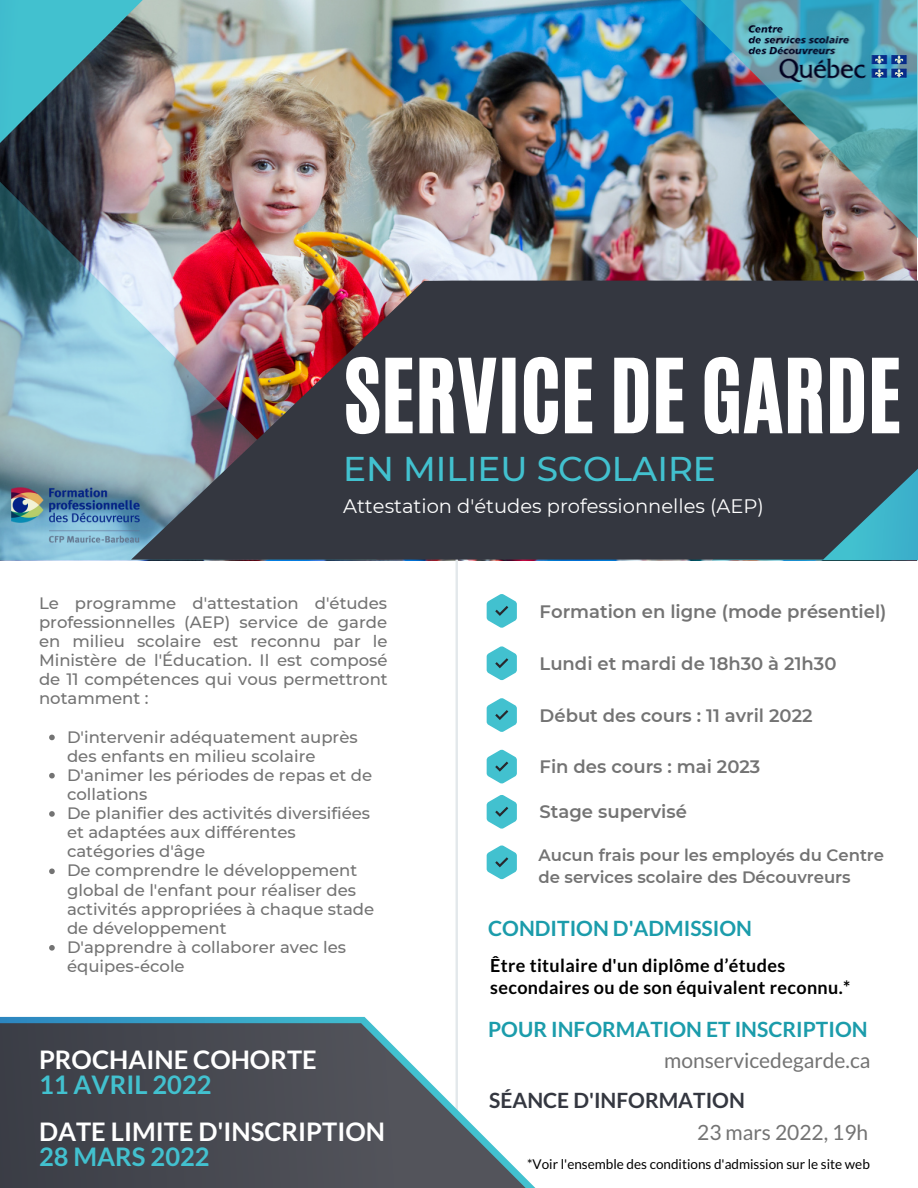
<style>
.page{position:relative;width:918px;height:1188px;background:#fff}
.page>*{position:absolute;margin:0;border:0;box-sizing:border-box;transform-origin:0 0}
.t1{font:85.5px "CA Generated";color:#fff}
.t2{font:500 34.35px "Montserrat";color:#42c1cf}
.t3{font:700 25.5px "Lato";color:#fff}
.t4{font:700 25.5px "Lato";color:#42c1cf}
.t5{font:700 21px "Lato";color:#1b9cab}
.t6{font:21px "Lato";color:#737373}
.t7{font:700 21px "Lato";color:#343740}
.t8{font:19.5px "Montserrat";color:#fff}
.t9{font:600 18px "Montserrat";color:#737373}
.t10{font:700 18px/22.5px "Lato";letter-spacing:.02em;color:#000}
.t11{font:500 16.5px/19.2px "Montserrat";color:#737373}
.t12{font:600 16.5px/22.5px "Montserrat";color:#737373}
.t13{font:13.5px "Lato";color:#000}
</style>
<div class="page">
<img style="left:158px;top:0;width:494px;height:281px">
<hr style="left:456px;top:518px;width:2px;height:670px;background:#e3e8eb">
<img style="left:0;top:134px;width:377px;height:426px">
<img style="left:652px;top:0;width:266px;height:281px">
<svg style="left:0;top:1017px;width:456px;height:6px"></svg>
<svg style="left:0;top:1023px;width:536px;height:165px;fill:#4a4d54"></svg>
<svg style="left:487px;top:594px;width:30px;height:34px"></svg>
<svg style="left:487px;top:646px;width:30px;height:34px"></svg>
<svg style="left:487px;top:698px;width:30px;height:34px"></svg>
<svg style="left:487px;top:750px;width:30px;height:33px"></svg>
<svg style="left:487px;top:795px;width:30px;height:34px"></svg>
<svg style="left:0;top:0;width:158px;height:147px;background:#538890"></svg>
<svg style="left:487px;top:845px;width:30px;height:34px"></svg>
<svg style="left:131px;top:281px;width:787px;height:279px;background:#484851"></svg>
<img style="left:734px;top:10px;width:184px;height:82px">
<img style="left:0;top:476px;width:161px;height:82px">
<svg style="left:49px;top:735px;width:6px;height:5px"></svg>
<svg style="left:49px;top:773px;width:6px;height:5px"></svg>
<svg style="left:49px;top:811px;width:6px;height:6px"></svg>
<svg style="left:49px;top:868px;width:6px;height:6px"></svg>
<svg style="left:49px;top:945px;width:6px;height:6px"></svg>
<p class="t1" style="left:343px;top:335px;width:560px">SERVICE DE GARDE</p>
<p class="t2" style="left:343px;top:447px;width:374px">EN MILIEU SCOLAIRE</p>
<p class="t8" style="left:343px;top:494px;width:422px">Attestation d'études professionnelles (AEP)</p>
<p class="t11" style="left:39px;top:593px;width:350px;text-align:justify">Le programme d'attestation d'études professionnelles (AEP) service de garde en milieu scolaire est reconnu par le Ministère de l'Éducation. Il est composé de 11 compétences qui vous permettront notamment :</p>
<p class="t11" style="left:67px;top:727px;width:292px">D'intervenir adéquatement auprès des enfants en milieu scolaire</p>
<p class="t11" style="left:67px;top:765px;width:307px">D'animer les périodes de repas et de collations</p>
<p class="t11" style="left:67px;top:803px;width:305px">De planifier des activités diversifiées et adaptées aux différentes catégories d'âge</p>
<p class="t11" style="left:67px;top:861px;width:309px">De comprendre le développement global de l'enfant pour réaliser des activités appropriées à chaque stade de développement</p>
<p class="t11" style="left:67px;top:937px;width:281px">D'apprendre à collaborer avec les équipes-école</p>
<p class="t3" style="left:39px;top:1044px;width:279px">PROCHAINE COHORTE</p>
<p class="t4" style="left:39px;top:1069px;width:174px">11 AVRIL 2022</p>
<p class="t3" style="left:39px;top:1116px;width:347px">DATE LIMITE D'INSCRIPTION</p>
<p class="t4" style="left:39px;top:1141px;width:172px">28 MARS 2022</p>
<p class="t9" style="left:540px;top:600px;width:348px">Formation en ligne (mode présentiel)</p>
<p class="t9" style="left:540px;top:653px;width:298px">Lundi et mardi de 18h30 à 21h30</p>
<p class="t9" style="left:540px;top:704px;width:275px">Début des cours : 11 avril 2022</p>
<p class="t9" style="left:540px;top:756px;width:222px">Fin des cours : mai 2023</p>
<p class="t9" style="left:540px;top:801px;width:149px">Stage supervisé</p>
<p class="t12" style="left:538px;top:844px;width:347px">Aucun frais pour les employés du Centre de services scolaire des Découvreurs</p>
<p class="t5" style="left:488px;top:915px;width:265px">CONDITION D'ADMISSION</p>
<p class="t10" style="left:490px;top:953px;width:362px">Être titulaire d'un diplôme d’études secondaires ou de son équivalent reconnu.*</p>
<p class="t5" style="left:488px;top:1016px;width:381px">POUR INFORMATION ET INSCRIPTION</p>
<p class="t6" style="left:664px;top:1047px;width:208px">monservicedegarde.ca</p>
<p class="t7" style="left:489px;top:1087px;width:257px">SÉANCE D'INFORMATION</p>
<p class="t6" style="left:697px;top:1119px;width:173px">23 mars 2022, 19h</p>
<p class="t13" style="left:527px;top:1156px;width:344px">*Voir l'ensemble des conditions d'admission sur le site web</p>
</div>
